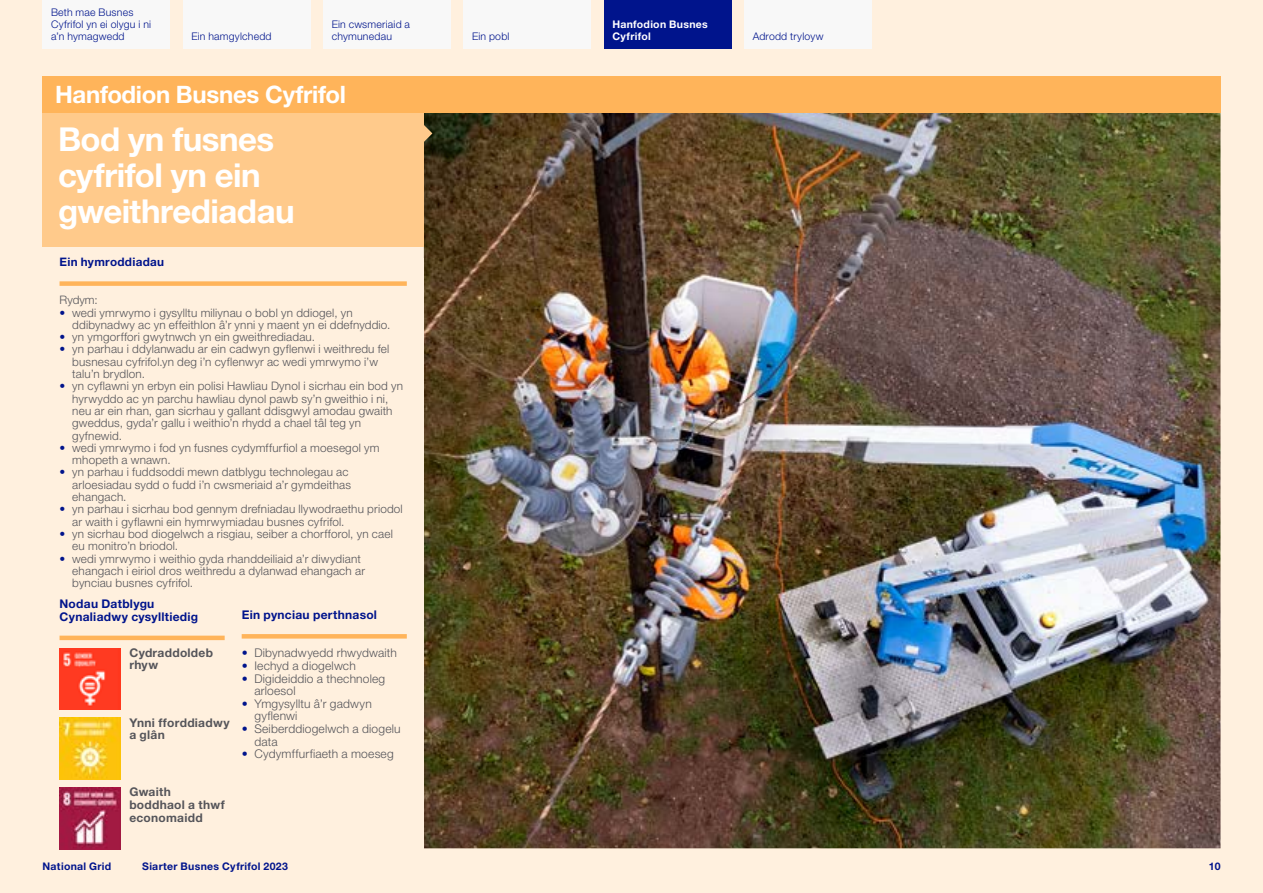
<style>
.page{position:relative;width:1263px;height:893px;background:#fff0de}
.page>*{position:absolute;margin:0;border:0;box-sizing:border-box;transform-origin:0 0}
.t1{font:700 33px/36px "Helvetica Neue LT Std";letter-spacing:-.015em;color:#fff}
.t2{font:700 24px "Helvetica Neue LT Std";letter-spacing:-.015em;color:#fff}
.t3{font:300 12px/12.6px "Helvetica Neue LTW1 G";letter-spacing:.015em;color:#55555a}
.t4{font:700 12px/12.6px "Helvetica Neue LT Std";letter-spacing:.025em;color:#55555a}
.t5{font:700 12px/12.6px "Helvetica Neue LT Std";letter-spacing:.025em;color:#00148c}
.t6{font:300 11.7px/12.3px "Helvetica Neue LTW1 G";letter-spacing:.015em;color:#55555a}
.t7{font:700 11.7px "Helvetica Neue LT Std";letter-spacing:.025em;color:#00148c}
.t8{font:300 10.5px/12px "Helvetica Neue LTW1 G";letter-spacing:.02em;color:#00148c}
.t9{font:700 10.5px "Helvetica Neue LT Std";letter-spacing:.03em;color:#00148c}
.t10{font:700 10.5px/12px "Helvetica Neue LT Std";letter-spacing:.03em;color:#fff}
.s1{color:#00148c}
</style>
<div class="page">
<img style="left:423px;top:113px;width:797px;height:735px">
<div style="left:42px;top:77px;width:1178px;height:36px;background:#ffb45a"></div>
<svg style="left:424px;top:121px;width:8px;height:24px"></svg>
<div style="left:43px;top:113px;width:381px;height:134px;background:#ffca8b"></div>
<div style="left:0;top:258px;width:424px;height:592px;background:#fff0de"></div>
<div style="left:60px;top:281px;width:347px;height:5px;background:#ffb45a"></div>
<div style="left:242px;top:634px;width:165px;height:5px;background:#ffb45a"></div>
<hr style="left:60px;top:636px;width:165px;height:4px;background:#ffb45a">
<img style="left:60px;top:648px;width:61px;height:61px">
<img style="left:60px;top:718px;width:61px;height:61px">
<img style="left:60px;top:788px;width:61px;height:61px">
<div style="left:183px;top:0;width:127px;height:49px;background:#f8f8f8"></div>
<div style="left:604px;top:0;width:127px;height:49px;background:#00148c"></div>
<div style="left:43px;top:0;width:127px;height:49px;background:#f8f8f8"></div>
<div style="left:744px;top:0;width:128px;height:49px;background:#f8f8f8"></div>
<div style="left:323px;top:0;width:128px;height:49px;background:#f8f8f8"></div>
<div style="left:463px;top:0;width:128px;height:49px;background:#f8f8f8"></div>
<p class="t8" style="left:51px;top:6px;width:102px">Beth mae Busnes<br>Cyfrifol yn ei olygu i ni a’n hymagwedd</p>
<p class="t8" style="left:191px;top:30px;width:82px">Ein hamgylchedd</p>
<p class="t8" style="left:332px;top:18px;width:80px">Ein cwsmeriaid a chymunedau</p>
<h2 class="t2" style="left:55px;top:80px;width:292px">Hanfodion Busnes Cyfrifol</h2>
<h1 class="t1" style="left:58px;top:121px;width:238px">Bod yn fusnes cyfrifol yn ein gweithrediadau</h1>
<p class="t7" style="left:60px;top:255px;width:106px">Ein hymroddiadau</p>
<p class="t6" style="left:60px;top:294px;width:40px">Rydym:</p>
<p class="t6" style="left:72px;top:306px;width:320px;text-indent:-13px"><span class="s1">•</span> wedi ymrwymo i gysylltu miliynau o bobl yn ddiogel, yn ddibynadwy ac yn effeithlon â’r ynni y maent yn ei ddefnyddio.</p>
<p class="t6" style="left:60px;top:331px;width:257px"><span class="s1">•</span> yn ymgorffori gwytnwch yn ein gweithrediadau.</p>
<p class="t6" style="left:72px;top:343px;width:319px;text-indent:-13px"><span class="s1">•</span> yn parhau i ddylanwadu ar ein cadwyn gyflenwi i weithredu fel busnesau cyfrifol.yn deg i’n cyflenwyr ac wedi ymrwymo i’w talu’n brydlon.</p>
<p class="t6" style="left:72px;top:380px;width:332px;text-indent:-13px"><span class="s1">•</span> yn cyflawni yn erbyn ein polisi Hawliau Dynol i sicrhau ein bod yn hyrwyddo ac yn parchu hawliau dynol pawb sy’n gweithio i ni, neu ar ein rhan, gan sicrhau y gallant ddisgwyl amodau gwaith gweddus, gyda’r gallu i weithio’n rhydd a chael tâl teg yn gyfnewid.</p>
<p class="t6" style="left:72px;top:441px;width:309px;text-indent:-13px"><span class="s1">•</span> wedi ymrwymo i fod yn fusnes cydymffurfiol a moesegol ym mhopeth a wnawn.</p>
<p class="t6" style="left:72px;top:466px;width:280px;text-indent:-13px"><span class="s1">•</span> yn parhau i fuddsoddi mewn datblygu technolegau ac arloesiadau sydd o fudd i’n cwsmeriaid a’r gymdeithas ehangach.</p>
<p class="t6" style="left:72px;top:503px;width:332px;text-indent:-13px"><span class="s1">•</span> yn parhau i sicrhau bod gennym drefniadau llywodraethu priodol ar waith i gyflawni ein hymrwymiadau busnes cyfrifol.</p>
<p class="t6" style="left:72px;top:528px;width:322px;text-indent:-13px"><span class="s1">•</span> yn sicrhau bod diogelwch a risgiau, seiber a chorfforol, yn cael eu monitro’n briodol.</p>
<p class="t6" style="left:72px;top:552px;width:294px;text-indent:-13px"><span class="s1">•</span> wedi ymrwymo i weithio gyda rhanddeiliaid a’r diwydiant ehangach i eiriol dros weithredu a dylanwad ehangach ar bynciau busnes cyfrifol.</p>
<p class="t5" style="left:242px;top:608px;width:137px">Ein pynciau perthnasol</p>
<p class="t3" style="left:242px;top:647px;width:157px"><span class="s1">•</span> Dibynadwyedd rhwydwaith</p>
<p class="t3" style="left:242px;top:659px;width:116px"><span class="s1">•</span> Iechyd a diogelwch</p>
<p class="t3" style="left:254px;top:672px;width:132px;text-indent:-13px"><span class="s1">•</span> Digideiddio a thechnoleg arloesol</p>
<p class="t3" style="left:254px;top:697px;width:119px;text-indent:-13px"><span class="s1">•</span> Ymgysylltu â’r gadwyn gyflenwi</p>
<p class="t3" style="left:254px;top:722px;width:148px;text-indent:-13px"><span class="s1">•</span> Seiberddiogelwch a diogelu data</p>
<p class="t3" style="left:242px;top:747px;width:154px"><span class="s1">•</span> Cydymffurfiaeth a moeseg</p>
<p class="t5" style="left:60px;top:597px;width:140px">Nodau Datblygu<br>Cynaliadwy cysylltiedig</p>
<p class="t4" style="left:129px;top:646px;width:85px">Cydraddoldeb rhyw</p>
<p class="t4" style="left:129px;top:716px;width:102px">Ynni fforddiadwy a glân</p>
<p class="t4" style="left:129px;top:786px;width:97px">Gwaith boddhaol a thwf economaidd</p>
<p class="t8" style="left:472px;top:30px;width:39px">Ein pobl</p>
<p class="t10" style="left:612px;top:18px;width:97px">Hanfodion Busnes<br>Cyfrifol</p>
<p class="t8" style="left:753px;top:30px;width:72px">Adrodd tryloyw</p>
<p class="t9" style="left:43px;top:859px;width:70px">National Grid</p>
<p class="t9" style="left:142px;top:859px;width:147px">Siarter Busnes Cyfrifol 2023</p>
<p class="t9" style="left:1209px;top:859px;width:13px">10</p>
</div>
